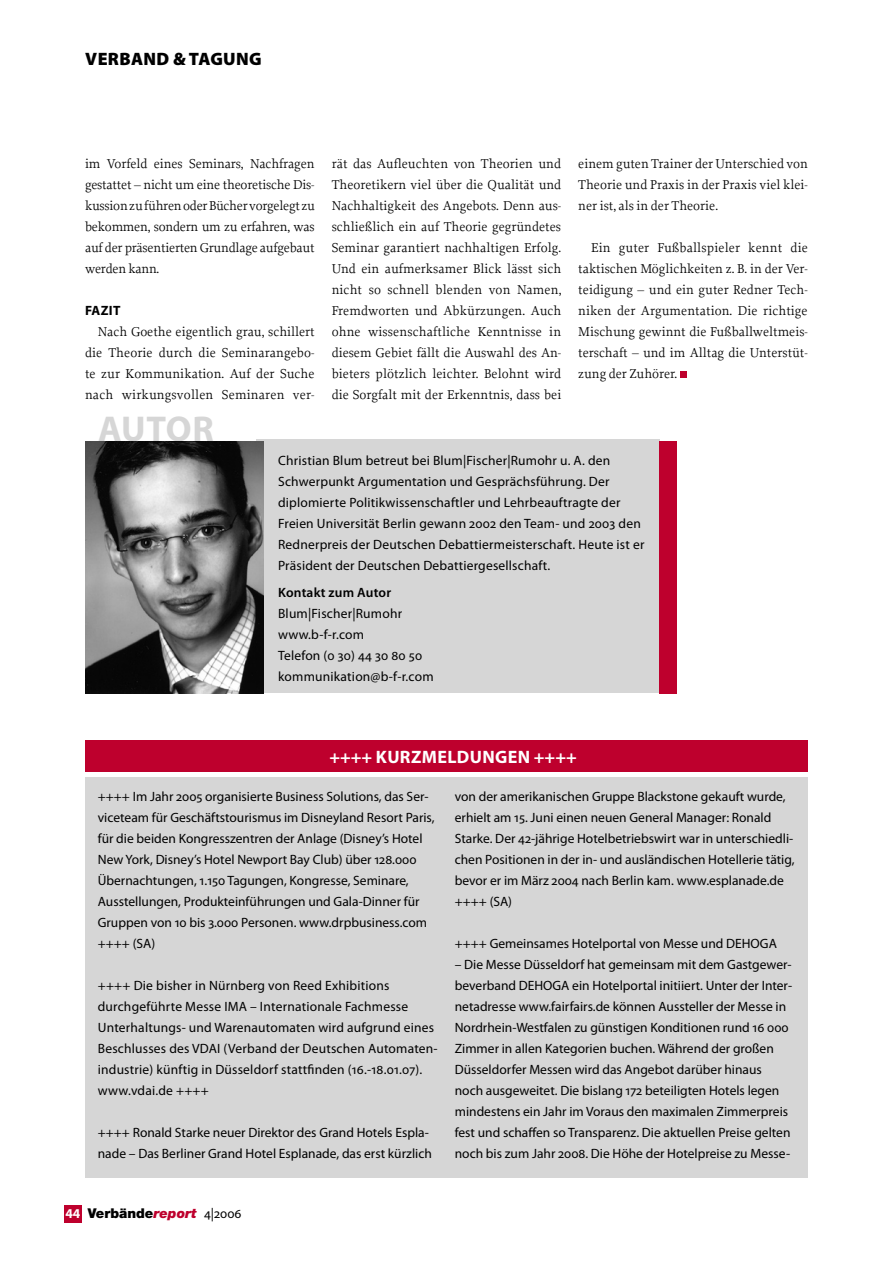
<style>
.page{position:relative;width:893px;height:1263px;background:#fff}
.page>*{position:absolute;margin:0;border:0;box-sizing:border-box;transform-origin:0 0}
.t1{font:700 36px "Myriad Pro";letter-spacing:.005em;color:#d6d6d6}
.t2{font:700 18px "Myriad Pro";letter-spacing:.02em;color:#fff}
.t3{font:900 18px "Myriad Pro";letter-spacing:.02em;color:#000}
.t4{font:13.5px/21px "Myriad Pro";color:#000}
.t5{font:13.5px/21px "Proforma";color:#000;text-align:justify}
.t6{font:900 13.5px "Helvetica Neue";color:#000}
.t7{font:600 13.5px "Myriad Pro";letter-spacing:.015em;color:#000}
.t8{font:700 13.5px "Myriad Pro";letter-spacing:.02em;color:#000}
.s1{font-family:"Myriad Pro";font-weight:700;color:#fff}
.s2{font-style:italic;color:#be002d}
.s3{font-family:"Myriad Pro";font-weight:400}
</style>
<div class="page">
<div style="left:64px;top:1205px;width:18px;height:17px;background:#be002d"></div>
<div style="left:85px;top:777px;width:723px;height:401px;background:#d6d6d6"></div>
<div style="left:85px;top:740px;width:723px;height:32px;background:#be002d"></div>
<div style="left:256px;top:440px;width:404px;height:253px;background:#d6d6d6"></div>
<img style="left:85px;top:441px;width:179px;height:252px">
<div style="left:660px;top:441px;width:17px;height:252px;background:#be002d"></div>
<svg style="left:680px;top:372px;width:6px;height:6px"></svg>
<h2 class="t3" style="left:85px;top:49px;width:178px">VERBAND &amp; TAGUNG</h2>
<p class="t5" style="left:85px;top:153px;width:231px">im Vorfeld eines Seminars, Nachfragen gestattet – nicht um eine theoretische Dis&shy;kussion zu führen oder Bücher vorgelegt zu bekommen, sondern um zu erfahren, was auf der präsentierten Grundlage aufgebaut werden kann.</p>
<p class="t8" style="left:85px;top:303px;width:37px">FAZIT</p>
<p class="t5" style="left:85px;top:321px;width:231px;text-indent:13px">Nach Goethe eigentlich grau, schillert die Theorie durch die Seminarangebo&shy;te zur Kommunikation. Auf der Suche nach wirkungsvollen Seminaren ver-</p>
<h1 class="t1" style="left:98px;top:409px;width:117px">AUTOR</h1>
<p class="t5" style="left:332px;top:153px;width:231px">rät das Aufleuchten von Theorien und Theoretikern viel über die Qualität und Nachhaltigkeit des Angebots. Denn aus&shy;schließlich ein auf Theorie gegründetes Seminar garantiert nachhaltigen Erfolg.<br>Und ein aufmerksamer Blick lässt sich nicht so schnell blenden von Namen, Fremdworten und Abkürzungen. Auch ohne wissenschaftliche Kenntnisse in diesem Gebiet fällt die Auswahl des An&shy;bieters plötzlich leichter. Belohnt wird die Sorgfalt mit der Erkenntnis, dass bei</p>
<p class="t5" style="left:578px;top:153px;width:231px">einem guten Trainer der Unterschied von Theorie und Praxis in der Praxis viel klei&shy;ner ist, als in der Theorie.</p>
<p class="t5" style="left:578px;top:237px;width:231px;text-indent:13px">Ein guter Fußballspieler kennt die taktischen Möglichkeiten z. B. in der Ver&shy;teidigung – und ein guter Redner Tech&shy;niken der Argumentation. Die richtige Mischung gewinnt die Fußballweltmeis&shy;terschaft – und im Alltag die Unterstüt&shy;zung der Zuhörer.</p>
<p class="t4" style="left:278px;top:450px;width:368px">Christian Blum betreut bei Blum|Fischer|Rumohr u. A. den Schwerpunkt Argumentation und Gesprächsführung. Der diplomierte Politikwissenschaftler und Lehrbeauftragte der Freien Universität Berlin gewann 2002 den Team- und 2003 den Rednerpreis der Deutschen Debattiermeisterschaft. Heute ist er Präsident der Deutschen Debattiergesellschaft.</p>
<p class="t7" style="left:278px;top:585px;width:115px">Kontakt zum Autor</p>
<p class="t4" style="left:278px;top:603px;width:157px">Blum|Fischer|Rumohr www.b-f-r.com<br>Telefon (0 30) 44 30 80 50 kommunikation@b-f-r.com</p>
<h2 class="t2" style="left:329px;top:747px;width:249px">++++ KURZMELDUNGEN ++++</h2>
<p class="t4" style="left:98px;top:786px;width:338px">++++ Im Jahr 2005 organisierte Business Solutions, das Ser&shy;viceteam für Geschäftstourismus im Disneyland Resort Paris, für die beiden Kongresszentren der Anlage (Disney’s Hotel New York, Disney’s Hotel Newport Bay Club) über 128.000<br>Übernachtungen, 1.150 Tagungen, Kongresse, Seminare, Ausstellungen, Produkteinführungen und Gala-Dinner für Gruppen von 10 bis 3.000 Personen. www.drpbusiness.com ++++ (SA)</p>
<p class="t4" style="left:98px;top:975px;width:341px">++++ Die bisher in Nürnberg von Reed Exhibitions durchgeführte Messe IMA – Internationale Fachmesse Unterhaltungs- und Warenautomaten wird aufgrund eines Beschlusses des VDAI (Verband der Deutschen Automaten&shy;industrie) künftig in Düsseldorf stattfinden (16.-18.01.07). www.vdai.de ++++</p>
<p class="t4" style="left:98px;top:1122px;width:336px">++++ Ronald Starke neuer Direktor des Grand Hotels Espla&shy;nade – Das Berliner Grand Hotel Esplanade, das erst kürzlich</p>
<p class="t4" style="left:455px;top:786px;width:341px">von der amerikanischen Gruppe Blackstone gekauft wurde, erhielt am 15. Juni einen neuen General Manager: Ronald Starke. Der 42-jährige Hotelbetriebswirt war in unterschiedli&shy;chen Positionen in der in- und ausländischen Hotellerie tätig, bevor er im März 2004 nach Berlin kam. www.esplanade.de ++++ (SA)</p>
<p class="t4" style="left:455px;top:933px;width:324px">++++ Gemeinsames Hotelportal von Messe und DEHOGA</p>
<p class="t4" style="left:455px;top:954px;width:339px">– Die Messe Düsseldorf hat gemeinsam mit dem Gastgewer&shy;beverband DEHOGA ein Hotelportal initiiert. Unter der Inter&shy;netadresse www.fairfairs.de können Aussteller der Messe in Nordrhein-Westfalen zu günstigen Konditionen rund 16 000<br>Zimmer in allen Kategorien buchen. Während der großen Düsseldorfer Messen wird das Angebot darüber hinaus noch ausgeweitet. Die bislang 172 beteiligten Hotels legen mindestens ein Jahr im Voraus den maximalen Zimmerpreis fest und schaffen so Transparenz. Die aktuellen Preise gelten noch bis zum Jahr 2008. Die Höhe der Hotelpreise zu Messe-</p>
<p class="t6" style="left:65px;top:1205px;width:178px"><span class="s1">44</span> Verbände<span class="s2">report</span> <span class="s3">4|2006</span></p>
</div>
